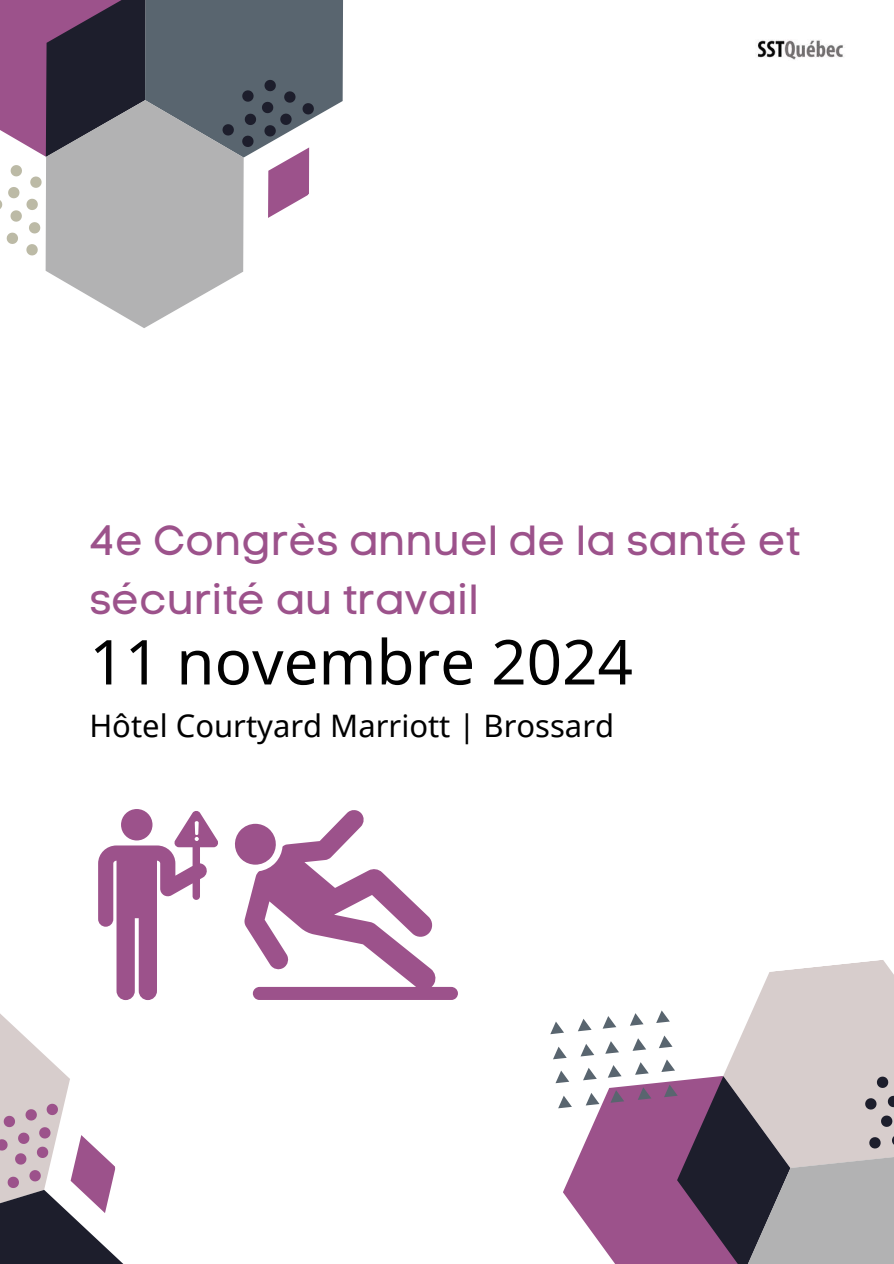
<style>
.page{position:relative;width:894px;height:1264px;background:#fff}
.page>*{position:absolute;margin:0;border:0;box-sizing:border-box;transform-origin:0 0}
.t1{font:61.95px "Noto Sans";color:#020202}
.t2{font:42.15px/58.5px "Code Pro Normal LC";color:#9c528b}
.t3{font:30.9px "Noto Sans";color:#000}
</style>
<div class="page">
<svg style="left:0;top:0;width:343px;height:328px"></svg>
<svg style="left:550px;top:960px;width:343px;height:303px"></svg>
<svg style="left:0;top:810px;width:218px;height:453px"></svg>
<svg style="left:235px;top:810px;width:222px;height:189px"></svg>
<img style="left:756px;top:40px;width:88px;height:20px">
<p class="t2" style="left:89px;top:511px;width:712px">4e Congrès annuel de la santé et sécurité au travail</p>
<h1 class="t1" style="left:89px;top:619px;width:545px">11 novembre 2024</h1>
<p class="t3" style="left:89px;top:704px;width:526px">Hôtel Courtyard Marriott | Brossard</p>
</div>
